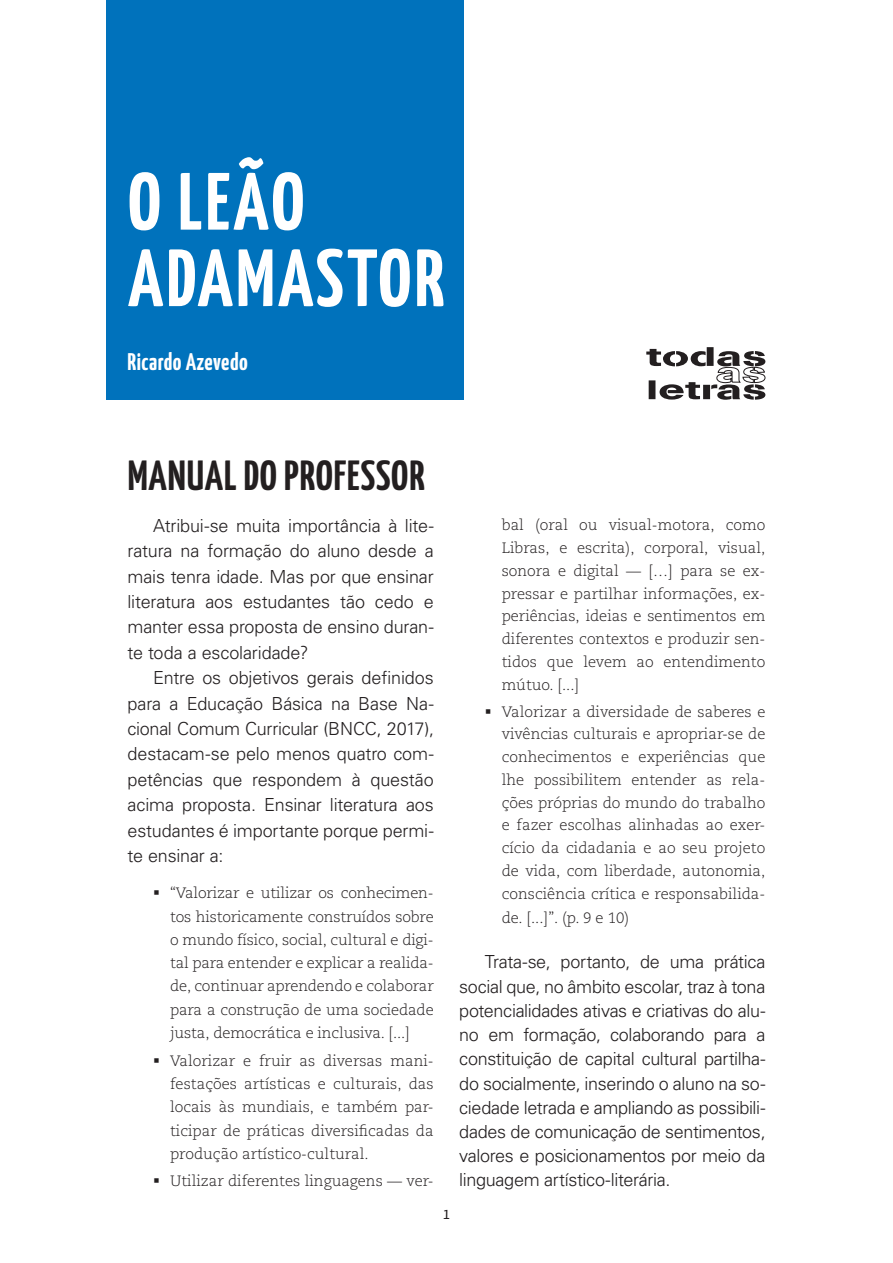
<style>
.page{position:relative;width:893px;height:1263px;background:#fff}
.page>*{position:absolute;margin:0;border:0;box-sizing:border-box;transform-origin:0 0}
.t1{font:700 81px/76.5px "Yanone Kaffeesatz";letter-spacing:.04em;color:#fff}
.t2{font:700 42px "Yanone Kaffeesatz";letter-spacing:.02em;color:#231f20}
.t3{font:700 24px "Yanone Kaffeesatz";letter-spacing:.02em;color:#fff}
.t4{font:300 18px/25.3px "Univers LT Std";letter-spacing:-.01em;color:#231f20;text-align:justify}
.t5{font:300 15px/22.8px "Caecilia LT Std";color:#231f20;text-align:justify}
.t6{font:15px "Yanone Kaffeesatz";color:#231f20}
</style>
<div class="page">
<div style="left:106px;top:0;width:357px;height:400px;background:#0072bc"></div>
<svg style="left:646px;top:347px;width:120px;height:53px"></svg>
<h1 class="t1" style="left:128px;top:160px;width:318px">O LEÃO<br>ADAMASTOR</h1>
<h3 class="t3" style="left:128px;top:345px;width:122px">Ricardo Azevedo</h3>
<h2 class="t2" style="left:128px;top:446px;width:298px">MANUAL DO PROFESSOR</h2>
<p class="t4" style="left:128px;top:513px;width:308px;text-indent:26px">Atribui-se muita importância à lite&shy;ratura na formação do aluno desde a mais tenra idade. Mas por que ensinar literatura aos estudantes tão cedo e manter essa proposta de ensino duran&shy;te toda a escolaridade?</p>
<p class="t4" style="left:128px;top:665px;width:308px;text-indent:26px">Entre os objetivos gerais definidos para a Educação Básica na Base Na&shy;cional Comum Curricular (BNCC, 2017)‚ destacam-se pelo menos quatro com&shy;petências que respondem à questão acima proposta. Ensinar literatura aos estudantes é importante porque permi&shy;te ensinar a:</p>
<p class="t5" style="left:170px;top:882px;width:265px;line-height:23.2px;text-indent:-17px">▪ “Valorizar e utilizar os conhecimen&shy;tos historicamente construídos sobre o mundo físico‚ social‚ cultural e digi&shy;tal para entender e explicar a realida&shy;de‚ continuar aprendendo e colaborar para a construção de uma sociedade justa‚ democrática e inclusiva. [...]</p>
<p class="t5" style="left:170px;top:1049px;width:265px;line-height:23.2px;text-indent:-17px">▪ Valorizar e fruir as diversas mani&shy;festações artísticas e culturais‚ das locais às mundiais‚ e também par&shy;ticipar de práticas diversificadas da produção artístico-cultural.</p>
<p class="t5" style="left:153px;top:1170px;width:282px">▪ Utilizar diferentes linguagens — ver-</p>
<p class="t6" style="left:443px;top:1203px;width:8px">1</p>
<p class="t5" style="left:502px;top:514px;width:265px">bal (oral ou visual-motora‚ como Libras‚ e escrita)‚ corporal‚ visual‚ sonora e digital — […] para se ex&shy;pressar e partilhar informações‚ ex&shy;periências‚ ideias e sentimentos em diferentes contextos e produzir sen&shy;tidos que levem ao entendimento mútuo. [...]</p>
<p class="t5" style="left:502px;top:700px;width:265px;text-indent:-17px">▪ Valorizar a diversidade de saberes e vivências culturais e apropriar-se de conhecimentos e experiências que lhe possibilitem entender as rela&shy;ções próprias do mundo do trabalho e fazer escolhas alinhadas ao exer&shy;cício da cidadania e ao seu projeto de vida‚ com liberdade‚ autonomia‚ consciência crítica e responsabilida-</p>
<p class="t5" style="left:502px;top:906px;width:129px">de. [...]”. (p. 9 e 10)</p>
<p class="t4" style="left:459px;top:950px;width:308px;line-height:24.3px;text-indent:26px">Trata-se‚ portanto‚ de uma prática social que‚ no âmbito escolar‚ traz à tona potencialidades ativas e criativas do alu&shy;no em formação‚ colaborando para a constituição de capital cultural partilha&shy;do socialmente‚ inserindo o aluno na so&shy;ciedade letrada e ampliando as possibili&shy;dades de comunicação de sentimentos‚ valores e posicionamentos por meio da linguagem artístico-literária.</p>
</div>
